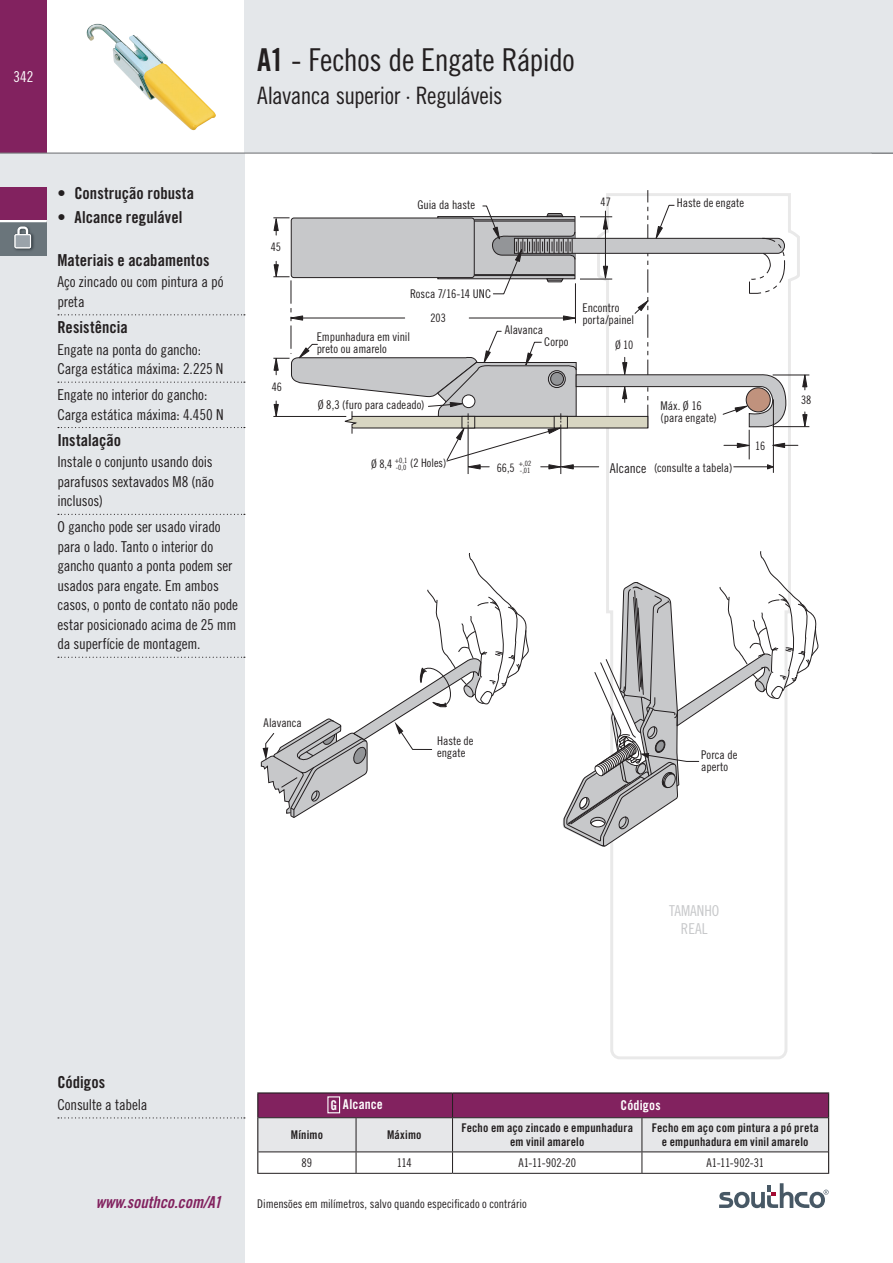
<style>
.page{position:relative;width:893px;height:1263px;background:#fff}
.page>*{position:absolute;margin:0;border:0;box-sizing:border-box;transform-origin:0 0}
.t1{font:31.5px "Trade Gothic LT Std Cn 18";letter-spacing:-.02em;color:#231f20}
.t2{font:24px "Trade Gothic LT Std Cn 18";letter-spacing:-.025em;color:#231f20}
.t3{font:16.5px "Trade Gothic LT Std Bd Cn 20";letter-spacing:.005em;color:#231f20}
.t4{font:16.5px "Trade Gothic LT Std Bd Cn 20 Obl";color:#82225f}
.t5{font:15px/19.5px "Trade Gothic LT Std Cn 18";letter-spacing:-.01em;color:#231f20}
.t6{font:15px/18px "Trade Gothic LT Std Cn 18";color:#c7c8ca;text-align:center}
.t7{font:15px "Trade Gothic LT Std Cn 18";color:#fff}
.t8{font:13.5px "Trade Gothic LT Std Bd Cn 20";letter-spacing:.01em;color:#fff}
.t9{font:13.5px "Trade Gothic LT Std Cn 18";letter-spacing:-.005em;color:#231f20}
.t10{font:12px/12px "Trade Gothic LT Std Cn 18";color:#231f20}
.t11{font:12px/13.5px "Trade Gothic LT Std Bd Cn 20";letter-spacing:.015em;color:#231f20;text-align:center}
.t12{font:11.7px "Trade Gothic LT Std Cn 18";color:#231f20}
.t13{font:7.2px/7.2px "Trade Gothic LT Std Cn 18";color:#231f20}
.s1{font-family:"Trade Gothic LT Std Bd Cn 20"}
</style>
<div class="page">
<div style="left:0;top:153px;width:244px;height:1110px;background:#e4e7ea"></div>
<div style="left:0;top:0;width:47px;height:153px;background:#82225f"></div>
<div style="left:244px;top:0;width:649px;height:153px;background:#e4e7ea"></div>
<hr style="left:0;top:153px;width:893px;height:1px;background:#787a7d">
<svg style="left:719px;top:1183px;width:110px;height:25px"></svg>
<div style="left:0;top:187px;width:47px;height:34px;background:#82225f"></div>
<svg style="left:872px;top:153px;width:21px;height:1px"></svg>
<svg style="left:606px;top:470px;width:185px;height:589px"></svg>
<svg style="left:58px;top:314px;width:187px;height:1px"></svg>
<svg style="left:58px;top:382px;width:187px;height:1px"></svg>
<svg style="left:58px;top:427px;width:187px;height:1px"></svg>
<svg style="left:58px;top:514px;width:187px;height:1px"></svg>
<svg style="left:58px;top:657px;width:187px;height:1px"></svg>
<img style="left:87px;top:24px;width:129px;height:106px">
<hr style="left:468px;top:424px;width:1px;height:50px;background:#231f20">
<hr style="left:560px;top:424px;width:1px;height:50px;background:#231f20">
<hr style="left:773px;top:375px;width:36px;height:1px;background:#231f20">
<hr style="left:773px;top:426px;width:36px;height:1px;background:#231f20">
<hr style="left:773px;top:399px;width:1px;height:74px;background:#231f20">
<svg style="left:273px;top:190px;width:535px;height:280px"></svg>
<svg style="left:260px;top:553px;width:268px;height:265px"></svg>
<svg style="left:563px;top:551px;width:256px;height:296px"></svg>
<hr style="left:257px;top:1173px;width:99px;height:1px;background:#231f20">
<hr style="left:356px;top:1173px;width:97px;height:1px;background:#231f20">
<hr style="left:453px;top:1173px;width:189px;height:1px;background:#231f20">
<hr style="left:642px;top:1173px;width:187px;height:1px;background:#231f20">
<hr style="left:257px;top:1092px;width:99px;height:1px;background:#231f20">
<hr style="left:356px;top:1092px;width:97px;height:1px;background:#231f20">
<hr style="left:453px;top:1092px;width:189px;height:1px;background:#231f20">
<hr style="left:642px;top:1092px;width:187px;height:1px;background:#231f20">
<svg style="left:257px;top:1093px;width:572px;height:80px"></svg>
<div style="left:327px;top:1096px;width:13px;height:17px;border:1px solid #fff"></div>
<svg style="left:58px;top:1117px;width:187px;height:1px"></svg>
<div style="left:0;top:221px;width:47px;height:34px;background:#6a757b"></div>
<hr style="left:0;top:220px;width:47px;height:2px;background:#fff">
<img style="left:14px;top:235px;width:20px;height:16px">
<img style="left:16px;top:227px;width:17px;height:18px">
<div style="left:17px;top:226px;width:11px;height:14px;border:2px solid #fff;border-radius:3px"></div>
<svg style="left:15px;top:234px;width:16px;height:14px"></svg>
<p class="t7" style="left:13px;top:68px;width:22px">342</p>
<p class="t1" style="left:257px;top:41px;width:319px"><span class="s1">A1</span> - Fechos de Engate Rápido</p>
<p class="t2" style="left:257px;top:82px;width:247px">Alavanca superior · Reguláveis</p>
<p class="t3" style="left:57px;top:183px;width:138px">• Construção robusta</p>
<p class="t3" style="left:57px;top:207px;width:126px">• Alcance regulável</p>
<p class="t3" style="left:57px;top:250px;width:154px">Materiais e acabamentos</p>
<p class="t5" style="left:57px;top:272px;width:168px">Aço zincado ou com pintura a pó preta</p>
<p class="t3" style="left:57px;top:317px;width:72px">Resistência</p>
<p class="t5" style="left:57px;top:339px;width:168px">Engate na ponta do gancho:<br>Carga estática máxima: 2.225 N</p>
<p class="t5" style="left:57px;top:385px;width:168px">Engate no interior do gancho:<br>Carga estática máxima: 4.450 N</p>
<p class="t3" style="left:57px;top:430px;width:65px">Instalação</p>
<p class="t5" style="left:57px;top:452px;width:158px;text-align:justify">Instale o conjunto usando dois parafusos sextavados M8 (não inclusos)</p>
<p class="t5" style="left:57px;top:517px;width:182px">O gancho pode ser usado virado para o lado. Tanto o interior do gancho quanto a ponta podem ser usados para engate. Em ambos casos, o ponto de contato não pode estar posicionado acima de 25 mm da superfície de montagem.</p>
<p class="t12" style="left:271px;top:240px;width:12px">45</p>
<p class="t12" style="left:272px;top:380px;width:12px">46</p>
<p class="t12" style="left:601px;top:195px;width:12px">47</p>
<p class="t10" style="left:417px;top:199px;width:59px">Guia da haste</p>
<p class="t10" style="left:677px;top:196px;width:69px">Haste de engate</p>
<p class="t10" style="left:410px;top:287px;width:83px">Rosca 7/16-14 UNC</p>
<p class="t10" style="left:317px;top:331px;width:95px">Empunhadura em vinil</p>
<p class="t10" style="left:317px;top:343px;width:72px">preto ou amarelo</p>
<p class="t12" style="left:430px;top:310px;width:17px">203</p>
<p class="t10" style="left:505px;top:324px;width:40px">Alavanca</p>
<p class="t10" style="left:544px;top:336px;width:26px">Corpo</p>
<p class="t10" style="left:582px;top:301px;width:38px">Encontro</p>
<p class="t10" style="left:582px;top:313px;width:53px">porta/painel</p>
<p class="t12" style="left:615px;top:338px;width:20px">Ø10</p>
<p class="t10" style="left:318px;top:398px;width:108px">Ø 8,3 (furo para cadeado)</p>
<p class="t10" style="left:661px;top:399px;width:43px">Máx. Ø 16</p>
<p class="t10" style="left:661px;top:411px;width:58px">(para engate)</p>
<p class="t13" style="left:395px;top:456px;width:14px">+0,1</p>
<p class="t12" style="left:371px;top:456px;width:77px">Ø 8,4 <sub>-0,0</sub> (2 Holes)</p>
<p class="t13" style="left:519px;top:460px;width:14px">+,02 -,01</p>
<p class="t12" style="left:497px;top:461px;width:20px">66,5</p>
<p class="t9" style="left:610px;top:460px;width:38px">Alcance</p>
<p class="t10" style="left:654px;top:462px;width:80px">(consulte a tabela)</p>
<p class="t12" style="left:755px;top:439px;width:12px">16</p>
<p class="t10" style="left:264px;top:716px;width:40px">Alavanca</p>
<p class="t10" style="left:437px;top:735px;width:38px">Haste de engate</p>
<p class="t10" style="left:701px;top:748px;width:38px">Porca de aperto</p>
<p class="t12" style="left:801px;top:393px;width:12px">38</p>
<p class="t6" style="left:669px;top:901px;width:52px">TAMANHO<br>REAL</p>
<p class="t3" style="left:57px;top:1072px;width:49px">Códigos</p>
<p class="t5" style="left:57px;top:1095px;width:92px">Consulte a tabela</p>
<p class="t4" style="left:96px;top:1192px;width:127px">www.southco.com/A1</p>
<p class="t8" style="left:330px;top:1096px;width:54px">G Alcance</p>
<p class="t8" style="left:621px;top:1097px;width:41px">Códigos</p>
<p class="t11" style="left:291px;top:1128px;width:34px">Mínimo</p>
<p class="t11" style="left:387px;top:1128px;width:36px">Máximo</p>
<p class="t11" style="left:461px;top:1121px;width:173px">Fecho em aço zincado e empunhadura em vinil amarelo</p>
<p class="t11" style="left:652px;top:1121px;width:169px">Fecho em aço com pintura a pó preta e empunhadura em vinil amarelo</p>
<p class="t10" style="left:302px;top:1156px;width:12px">89</p>
<p class="t10" style="left:397px;top:1156px;width:17px">114</p>
<p class="t10" style="left:518px;top:1156px;width:59px">A1-11-902-20</p>
<p class="t10" style="left:706px;top:1156px;width:59px">A1-11-902-31</p>
<p class="t10" style="left:257px;top:1198px;width:271px">Dimensões em milímetros, salvo quando especificado o contrário</p>
</div>
